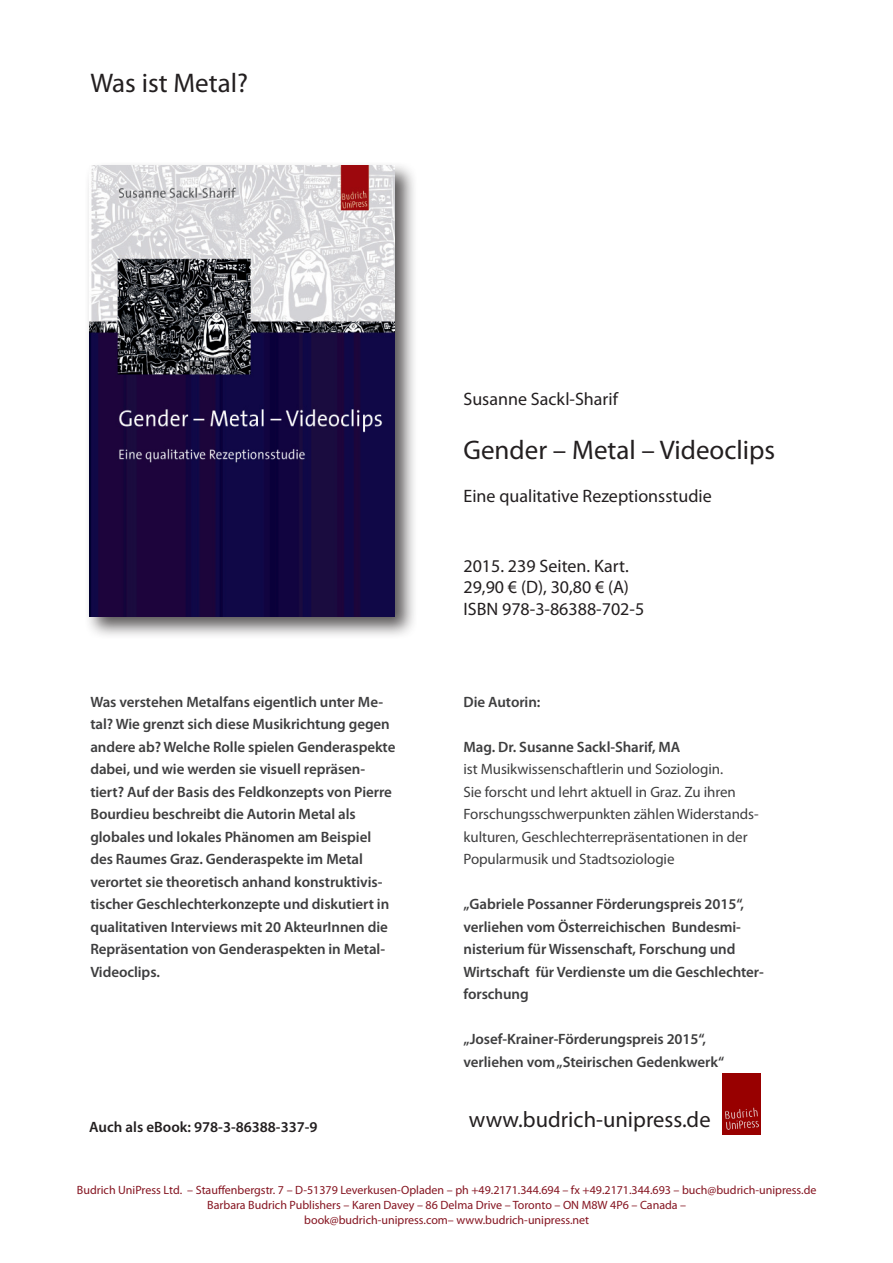
<style>
.page{position:relative;width:893px;height:1263px;background:#fff}
.page>*{position:absolute;margin:0;border:0;box-sizing:border-box;transform-origin:0 0}
.t1{font:27px "Myriad Pro";color:#231f20}
.t2{font:22.5px "Myriad Pro";color:#231f20}
.t3{font:18px "Myriad Pro";color:#231f20}
.t4{font:600 15px/22.5px "Myriad Pro";letter-spacing:-.005em;color:#3e3e3f}
.t5{font:15px/22.5px "Myriad Pro";letter-spacing:-.005em;color:#3e3e3f}
.t6{font:600 15px "Myriad Pro";color:#231f20}
.t7{font:12px "Myriad Pro";color:#851420}
</style>
<div class="page">
<div style="left:84px;top:160px;width:334px;height:480px;background:#231f20;opacity:.75"></div>
<img style="left:89px;top:166px;width:305px;height:451px">
<img style="left:722px;top:1074px;width:38px;height:60px">
<p class="t1" style="left:90px;top:66px;width:159px">Was ist Metal?</p>
<p class="t4" style="left:90px;top:690px;width:307px">Was verstehen Metalfans eigentlich unter Me&shy;tal? Wie grenzt sich diese Musikrichtung gegen andere ab? Welche Rolle spielen Genderaspekte</p>
<p class="t4" style="left:90px;top:757px;width:303px">dabei, und wie werden sie visuell repräsen&shy;tiert? Auf der Basis des Feldkonzepts von Pierre Bourdieu beschreibt die Autorin Metal als globales und lokales Phänomen am Beispiel des Raumes Graz. Genderaspekte im Metal verortet sie theoretisch anhand konstruktivis&shy;tischer Geschlechterkonzepte und diskutiert in qualitativen Interviews mit 20 AkteurInnen die Repräsentation von Genderaspekten in Metal-Videoclips.</p>
<p class="t3" style="left:463px;top:387px;width:156px">Susanne Sackl-Sharif</p>
<p class="t1" style="left:463px;top:433px;width:313px">Gender – Metal – Videoclips</p>
<p class="t3" style="left:463px;top:485px;width:250px">Eine qualitative Rezeptionsstudie</p>
<p class="t3" style="left:463px;top:554px;width:167px">2015. 239 Seiten. Kart.</p>
<p class="t3" style="left:463px;top:576px;width:167px">29,90 € (D), 30,80 € (A)</p>
<p class="t3" style="left:463px;top:598px;width:182px">ISBN 978-3-86388-702-5</p>
<p class="t4" style="left:463px;top:690px;width:78px">Die Autorin:</p>
<p class="t4" style="left:463px;top:735px;width:218px">Mag. Dr. Susanne Sackl-Sharif, MA</p>
<p class="t5" style="left:463px;top:757px;width:261px">ist Musikwissenschaftlerin und Soziologin.</p>
<p class="t5" style="left:463px;top:780px;width:297px">Sie forscht und lehrt aktuell in Graz. Zu ihren Forschungsschwerpunkten zählen Widerstands&shy;kulturen, Geschlechterrepräsentationen in der Popularmusik und Stadtsoziologie</p>
<p class="t4" style="left:463px;top:892px;width:302px">„Gabriele Possanner Förderungspreis 2015“, verliehen vom Österreichischen Bundesmi&shy;nisterium für Wissenschaft, Forschung und Wirtschaft für Verdienste um die Geschlechter&shy;forschung</p>
<p class="t4" style="left:463px;top:1027px;width:244px">„Josef-Krainer-Förderungspreis 2015“,</p>
<p class="t4" style="left:463px;top:1050px;width:262px">verliehen vom „Steirischen Gedenkwerk“</p>
<p class="t6" style="left:89px;top:1118px;width:230px">Auch als eBook: 978-3-86388-337-9</p>
<p class="t2" style="left:469px;top:1106px;width:243px">www.budrich-unipress.de</p>
<p class="t7" style="left:77px;top:1183px;width:741px">Budrich UniPress Ltd. – Stauffenbergstr. 7 – D-51379 Leverkusen-Opladen – ph +49.2171.344.694 – fx +49.2171.344.693 – buch@budrich-unipress.de</p>
<p class="t7" style="left:207px;top:1198px;width:480px">Barbara Budrich Publishers – Karen Davey – 86 Delma Drive – Toronto – ON M8W 4P6 – Canada –</p>
<p class="t7" style="left:304px;top:1213px;width:286px">book@budrich-unipress.com– www.budrich-unipress.net</p>
</div>
